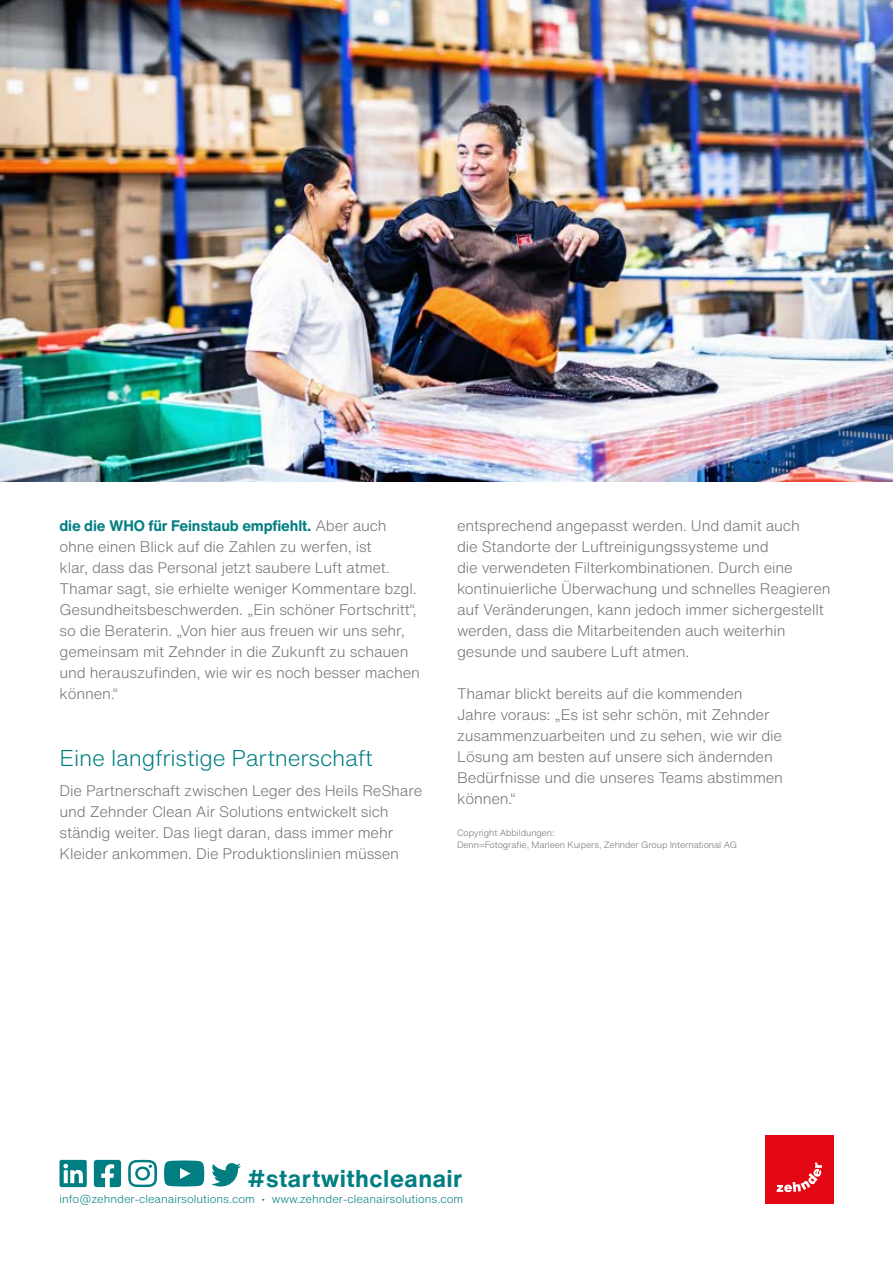
<style>
.page{position:relative;width:893px;height:1263px;background:#fff}
.page>*{position:absolute;margin:0;border:0;box-sizing:border-box;transform-origin:0 0}
.t1{font:700 24px "Helvetica Now Text";letter-spacing:.02em;color:#007e81}
.t2{font:300 22.5px "Helvetica Now Text";letter-spacing:-.01em;color:#007e81}
.t3{font:300 15px/21px "Helvetica Now Text";letter-spacing:-.01em;color:#706f6f}
.t4{font:300 11.4px "Helvetica Now Text";color:#007e81}
.t5{font:300 9px/12px "Helvetica Now Text";letter-spacing:-.01em;color:#706f6f}
.s1{font-weight:700;color:#007e81}
</style>
<div class="page">
<svg style="left:60px;top:1160px;width:27px;height:27px"></svg>
<svg style="left:128px;top:1160px;width:29px;height:27px"></svg>
<svg style="left:94px;top:1160px;width:27px;height:27px"></svg>
<svg style="left:164px;top:1160px;width:40px;height:26px"></svg>
<svg style="left:211px;top:1163px;width:30px;height:23px"></svg>
<img style="left:0;top:0;width:893px;height:482px">
<div style="left:765px;top:1135px;width:68px;height:68px;background:#e30613"></div>
<svg style="left:777px;top:1162px;width:45px;height:30px"></svg>
<p class="t3" style="left:60px;top:514px;width:362px"><span class="s1">die die WHO für Feinstaub empfiehlt.</span> Aber auch ohne einen Blick auf die Zahlen zu werfen, ist<br>klar, dass das Personal jetzt saubere Luft atmet.<br>Thamar sagt, sie erhielte weniger Kommentare bzgl.<br>Gesundheitsbeschwerden. „Ein schöner Fortschritt“, so die Beraterin. „Von hier aus freuen wir uns sehr, gemeinsam mit Zehnder in die Zukunft zu schauen und herauszufinden, wie wir es noch besser machen können.“</p>
<h2 class="t2" style="left:60px;top:741px;width:315px">Eine langfristige Partnerschaft</h2>
<p class="t3" style="left:60px;top:779px;width:364px">Die Partnerschaft zwischen Leger des Heils ReShare und Zehnder Clean Air Solutions entwickelt sich ständig weiter. Das liegt daran, dass immer mehr Kleider ankommen. Die Produktionslinien müssen</p>
<p class="t3" style="left:457px;top:514px;width:375px">entsprechend angepasst werden. Und damit auch<br>die Standorte der Luftreinigungssysteme und<br>die verwendeten Filterkombinationen. Durch eine kontinuierliche Überwachung und schnelles Reagieren auf Veränderungen, kann jedoch immer sichergestellt werden, dass die Mitarbeitenden auch weiterhin gesunde und saubere Luft atmen.</p>
<p class="t3" style="left:457px;top:682px;width:327px">Thamar blickt bereits auf die kommenden Jahre voraus: „Es ist sehr schön, mit Zehnder zusammenzuarbeiten und zu sehen, wie wir die Lösung am besten auf unsere sich ändernden Bedürfnisse und die unseres Teams abstimmen können.“</p>
<p class="t5" style="left:457px;top:826px;width:281px">Copyright Abbildungen:<br>Denn=Fotografie, Marleen Kuipers, Zehnder Group International AG</p>
<h1 class="t1" style="left:248px;top:1160px;width:216px">#startwithcleanair</h1>
<p class="t4" style="left:60px;top:1190px;width:405px">info@zehnder-cleanairsolutions.com • www.zehnder-cleanairsolutions.com</p>
</div>
